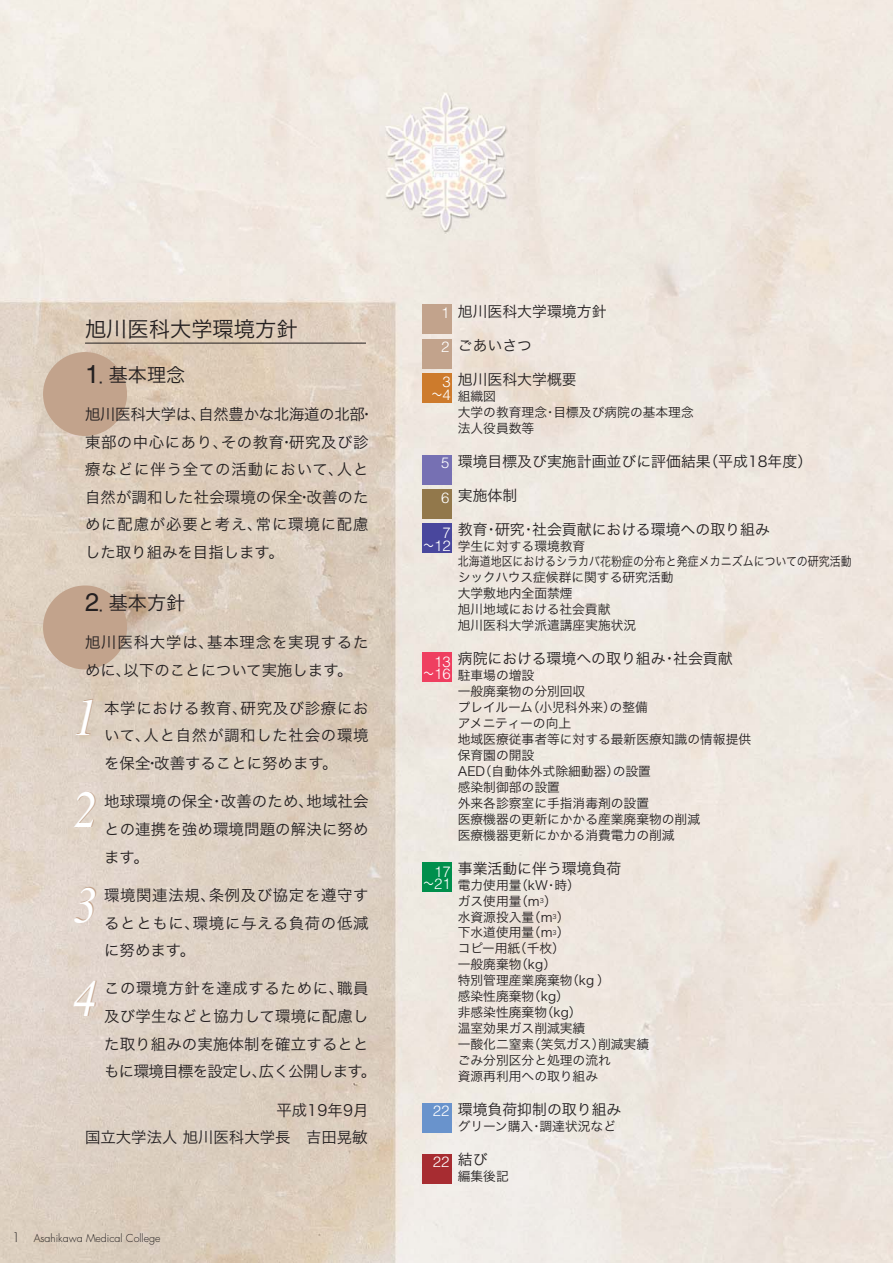
<style>
.page{position:relative;width:893px;height:1263px;background:#fff}
.page>*{position:absolute;margin:0;border:0;box-sizing:border-box;transform-origin:0 0}
.t1{font:italic 51.3px/93.9px "Times";color:#fff;text-align:justify;scale:.92 1}
.t2{font:21.3px "Shin Go Medium 83 pv RKSJ H";color:#231f20}
.t3{font:19.2px "Shin Go Medium 83 pv RKSJ H";color:#231f20}
.t4{font:15.45px/27.6px "Gothic BBB Medium 83 pv RKSJ H";letter-spacing:.01em;color:#231f20;text-align:justify}
.t5{font:15.45px/27.6px "Gothic BBB Medium 83 pv RKSJ H";letter-spacing:.05em;color:#231f20}
.t6{font:14.85px "Futo Go B101 Bold 83 pv RKSJ H";color:#231f20}
.t7{font:300 14.85px/12.8px "Helvetica";color:#fff;text-align:right}
.t8{font:14.85px "Shin Go Light 83 pv RKSJ H";color:#fff;scale:.7 1}
.t9{font:12.75px/15.9px "Gothic BBB Medium 83 pv RKSJ H";color:#231f20}
.t10{font:300 10.65px "Futura";color:#231f20}
.s1{font-family:"Helvetica";font-size:25.5px}
.s2{font-size:12.75px}
.s3{font-family:"Helvetica";font-weight:300}
.s4{font-family:"Shin Go Light 83 pv RKSJ H";font-weight:400}
</style>
<div class="page">
<img style="left:0;top:0;width:892px;height:1263px">
<div style="left:43px;top:352px;width:84px;height:84px;background:#c2a38c;border-radius:50%"></div>
<div style="left:43px;top:585px;width:84px;height:84px;background:#c2a38c;border-radius:50%"></div>
<div style="left:422px;top:524px;width:30px;height:29px;background:#49479d"></div>
<div style="left:422px;top:373px;width:30px;height:30px;background:#cd7b2c"></div>
<div style="left:422px;top:652px;width:30px;height:30px;background:#ef3f60"></div>
<div style="left:422px;top:862px;width:30px;height:30px;background:#008f4c"></div>
<div style="left:422px;top:304px;width:30px;height:30px;background:#c2a38c"></div>
<div style="left:422px;top:339px;width:30px;height:30px;background:#c2a38c"></div>
<div style="left:422px;top:489px;width:30px;height:30px;background:#92784b"></div>
<div style="left:422px;top:455px;width:30px;height:29px;background:#7670b3"></div>
<div style="left:422px;top:1103px;width:30px;height:30px;background:#6993cc"></div>
<div style="left:422px;top:1154px;width:30px;height:30px;background:#a72c31"></div>
<hr style="left:85px;top:343px;width:281px;height:1px;background:#231f20">
<h2 class="t2" style="left:85px;top:321px;width:214px">旭川医科大学環境方針</h2>
<h3 class="t3" style="left:85px;top:367px;width:102px"><span class="s1">1</span>．基本理念</h3>
<p class="t4" style="left:85px;top:402px;width:287px;text-align:left">旭川医科大学は、自然豊かな北海道の北部･東部の中心にあり、その教育･研究及び診療などに伴う全ての活動において、人と自然が調和した社会環境の保全･改善のために配慮が必要と考え、常に環境に配慮した取り組みを目指します。</p>
<h3 class="t3" style="left:85px;top:595px;width:102px"><span class="s1">2</span>．基本方針</h3>
<p class="t5" style="left:85px;top:630px;width:285px">旭川医科大学は、基本理念を実現するために、以下のことについて実施します。</p>
<p class="t4" style="left:104px;top:696px;width:266px">本学における教育、研究及び診療において、人と自然が調和した社会の環境を保全･改善することに努めます。</p>
<p class="t4" style="left:104px;top:790px;width:266px">地球環境の保全・改善のため、地域社会との連携を強め環境問題の解決に努めます。</p>
<p class="t4" style="left:104px;top:883px;width:266px">環境関連法規、条例及び協定を遵守するとともに、環境に与える負荷の低減に努めます。</p>
<p class="t4" style="left:104px;top:977px;width:274px;text-align:left">この環境方針を達成するために、職員及び学生などと協力して環境に配慮した取り組みの実施体制を確立するとともに環境目標を設定し、広く公開します。</p>
<p class="t4" style="left:85px;top:1098px;width:285px;text-align:right">平成19年9月<br>国立大学法人 旭川医科大学長　吉田晃敏</p>
<h1 class="t1" style="left:74px;top:675px;width:28px">1<br>2<br>3<br>4</h1>
<p class="t10" style="left:12px;top:1233px;width:150px"><span class="s2">1</span> Asahikawa Medical College</p>
<p class="t6" style="left:458px;top:306px;width:150px">旭川医科大学環境方針</p>
<p class="t6" style="left:458px;top:340px;width:76px">ごあいさつ</p>
<p class="t6" style="left:458px;top:374px;width:121px">旭川医科大学概要</p>
<p class="t9" style="left:458px;top:390px;width:237px">組織図<br>大学の教育理念・目標及び病院の基本理念法人役員数等</p>
<p class="t6" style="left:458px;top:455px;width:356px">環境目標及び実施計画並びに評価結果（平成18年度）</p>
<p class="t6" style="left:458px;top:489px;width:61px">実施体制</p>
<p class="t6" style="left:458px;top:523px;width:314px">教育・研究・社会貢献における環境への取り組み</p>
<p class="t9" style="left:458px;top:540px;width:395px">学生に対する環境教育<br>北海道地区におけるシラカバ花粉症の分布と発症メカニズムについての研究活動シックハウス症候群に関する研究活動<br>大学敷地内全面禁煙<br>旭川地域における社会貢献<br>旭川医科大学派遣講座実施状況</p>
<p class="t6" style="left:458px;top:653px;width:276px">病院における環境への取り組み・社会貢献</p>
<p class="t9" style="left:458px;top:669px;width:295px">駐車場の増設<br>一般廃棄物の分別回収<br>プレイルーム（小児科外来）の整備<br>アメニティーの向上<br>地域医療従事者等に対する最新医療知識の情報提供保育園の開設<br>AED（自動体外式除細動器）の設置<br>感染制御部の設置<br>外来各診察室に手指消毒剤の設置<br>医療機器の更新にかかる産業廃棄物の削減<br>医療機器更新にかかる消費電力の削減</p>
<p class="t6" style="left:458px;top:863px;width:165px">事業活動に伴う環境負荷</p>
<p class="t9" style="left:458px;top:879px;width:193px">電力使用量（kW・時）<br>ガス使用量（m<sup>3</sup>）<br>水資源投入量（m<sup>3</sup>）<br>下水道使用量（m<sup>3</sup>）<br>コピー用紙（千枚）<br>一般廃棄物（kg）<br>特別管理産業廃棄物（kg ）<br>感染性廃棄物（kg）<br>非感染性廃棄物（kg）<br>温室効果ガス削減実績<br>一酸化二窒素（笑気ガス）削減実績ごみ分別区分と処理の流れ<br>資源再利用への取り組み</p>
<p class="t6" style="left:458px;top:1104px;width:165px">環境負荷抑制の取り組み</p>
<p class="t9" style="left:458px;top:1120px;width:160px">グリーン購入・調達状況など</p>
<p class="t6" style="left:458px;top:1154px;width:31px">結び</p>
<p class="t9" style="left:458px;top:1170px;width:53px">編集後記</p>
<p class="t7" style="left:441px;top:308px;width:10px">1</p>
<p class="t7" style="left:441px;top:342px;width:10px">2</p>
<p class="t7" style="left:442px;top:377px;width:10px">3</p>
<p class="t8" style="left:432px;top:389px;width:28px">～<span class="s3">4</span></p>
<p class="t7" style="left:441px;top:458px;width:10px">5</p>
<p class="t7" style="left:441px;top:493px;width:10px">6</p>
<p class="t7" style="left:424px;top:528px;width:28px">7<span class="s4">～</span>12</p>
<p class="t7" style="left:424px;top:656px;width:28px">13<span class="s4">～</span>16</p>
<p class="t7" style="left:424px;top:866px;width:28px">17<span class="s4">～</span>21</p>
<p class="t7" style="left:433px;top:1106px;width:18px">22</p>
<p class="t7" style="left:433px;top:1157px;width:18px">22</p>
</div>
